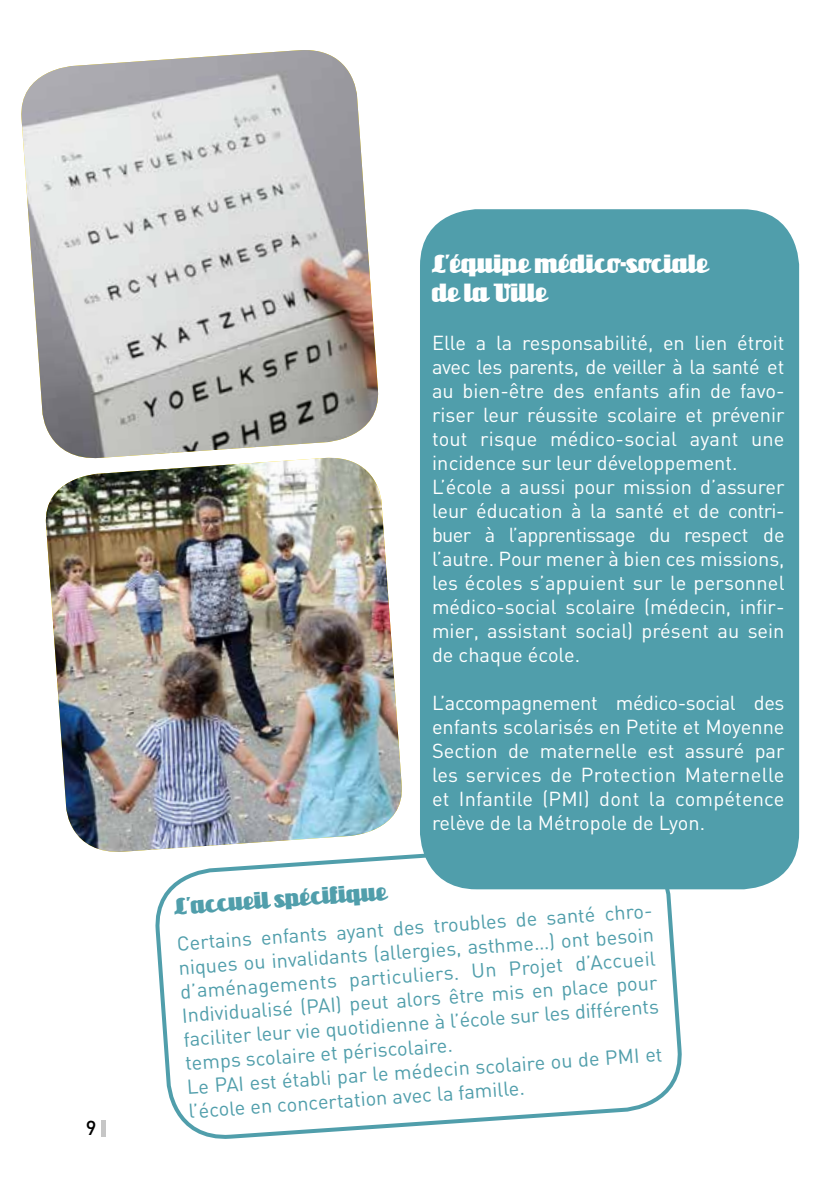
<style>
.page{position:relative;width:840px;height:1191px;background:#fff}
.page>*{position:absolute;margin:0;border:0;box-sizing:border-box;transform-origin:0 0}
.t1{font:24px/28.8px "Unicorn NF";color:#fff}
.t2{font:22px "Unicorn NF";color:#509eab}
.t3{font:20px/24px "DIN";color:#fff}
.t4{font:20px/24px "DIN";color:#509eab}
.t5{font:500 20px "DIN";color:#000}
</style>
<div class="page">
<hr style="left:101px;top:1120px;width:4px;height:17px;background:#c6c6c6">
<img style="left:21px;top:50px;width:358px;height:404px">
<img style="left:45px;top:458px;width:357px;height:394px">
<div style="left:420px;top:209px;width:378px;height:680px;background:#509eab;border-radius:57px"></div>
<svg style="left:153px;top:784px;width:530px;height:355px"></svg>
<p class="t5" style="left:86px;top:1115px;width:12px">9</p>
<p class="t1" style="left:432px;top:250px;width:278px">L’équipe médico-sociale de la Ville</p>
<p class="t3" style="left:432px;top:330px;width:354px">Elle a la responsabilité, en lien étroit avec les parents, de veiller à la santé et au bien-être des enfants afin de favo&shy;riser leur réussite scolaire et prévenir tout risque médico-social ayant une incidence sur leur développement.<br>L’école a aussi pour mission d’assurer leur éducation à la santé et de contri&shy;buer à l’apprentissage du respect de l’autre. Pour mener à bien ces missions, les écoles s’appuient sur le personnel médico-social scolaire (médecin, infir&shy;mier, assistant social) présent au sein de chaque école.</p>
<p class="t3" style="left:432px;top:690px;width:354px;text-align:justify">L’accompagnement médico-social des enfants scolarisés en Petite et Moyenne Section de maternelle est assuré par les services de Protection Maternelle et Infantile (PMI) dont la compétence relève de la Métropole de Lyon.</p>
<p class="t2" style="left:173px;top:894px;width:214px;rotate:-4deg">L’accueil spécifique</p>
<p class="t4" style="left:176px;top:931px;width:479px;rotate:-4deg">Certains enfants ayant des troubles de santé chro&shy;niques ou invalidants (allergies, asthme…) ont besoin d’aménagements particuliers. Un Projet d’Accueil Individualisé (PAI) peut alors être mis en place pour faciliter leur vie quotidienne à l’école sur les différents temps scolaire et périscolaire.<br>Le PAI est établi par le médecin scolaire ou de PMI et l’école en concertation avec la famille.</p>
</div>
